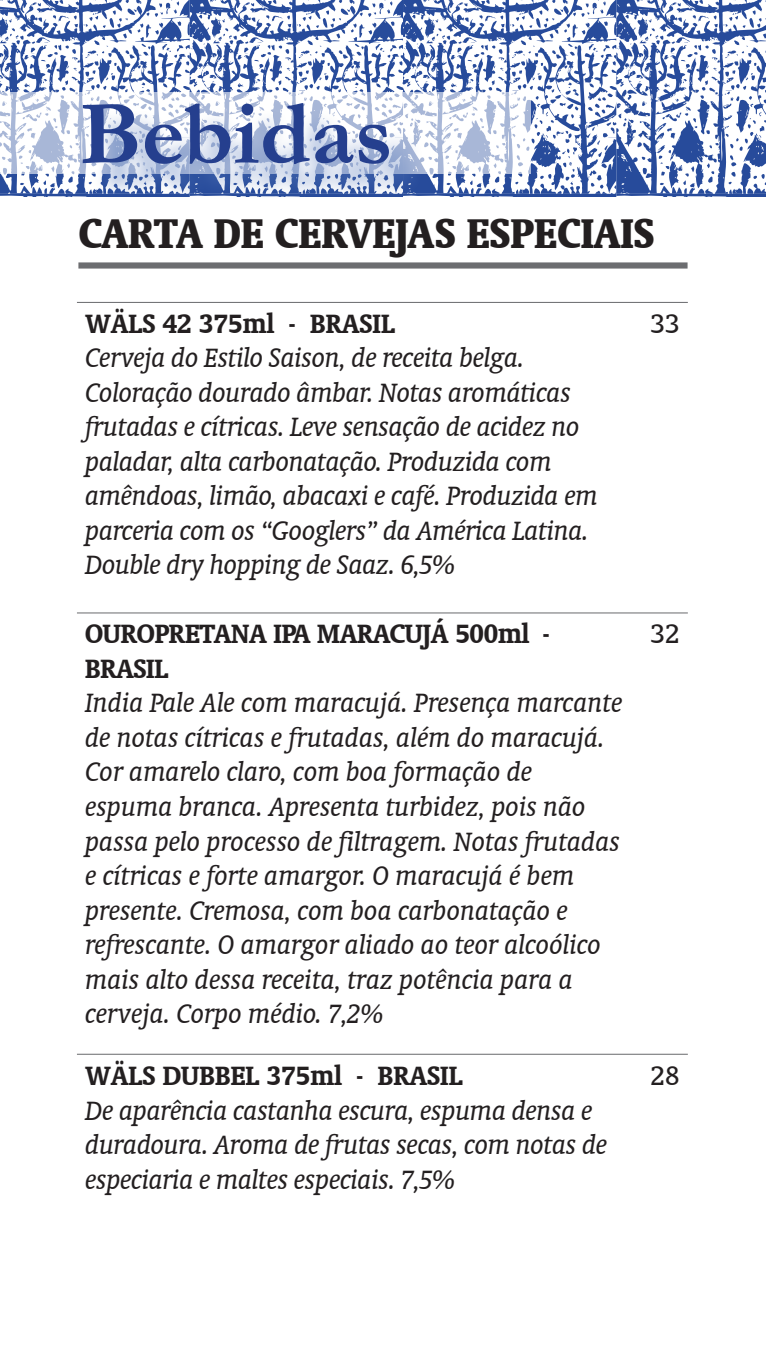
<style>
.page{position:relative;width:766px;height:1361px;background:#fff}
.page>*{position:absolute;margin:0;border:0;box-sizing:border-box;transform-origin:0 0}
.t1{font:700 91.8px "Garamond";color:#253f8e}
.t2{font:700 condensed 47.1px "Oranda BT";color:#231f20}
.t3{font:italic 30px/34.5px "Oranda BT";letter-spacing:-.02em;color:#231f20}
.t4{font:700 30px/34.5px "Oranda BT";letter-spacing:-.01em;color:#231f20}
.t5{font:30px "Oranda BT";color:#231f20}
</style>
<div class="page">
<svg style="left:0;top:0;width:765px;height:196px"></svg>
<svg style="left:0;top:92px;width:531px;height:81px"></svg>
<div style="left:89px;top:110px;width:336px;height:91px;background:#6081bf;opacity:.6"></div>
<div style="left:78px;top:262px;width:609px;height:6px;background:#6c6d70"></div>
<hr style="left:77px;top:1053px;width:610px;height:1px;background:#6c6d70">
<hr style="left:77px;top:612px;width:610px;height:1px;background:#6c6d70">
<hr style="left:77px;top:302px;width:610px;height:1px;background:#6c6d70">
<h1 class="t1" style="left:79px;top:79px;width:315px">Bebidas</h1>
<p class="t2" style="left:78px;top:206px;width:577px">CARTA DE CERVEJAS ESPECIAIS</p>
<p class="t4" style="left:85px;top:306px;width:311px">WÄLS 42 375ml - BRASIL</p>
<p class="t3" style="left:85px;top:340px;width:514px">Cerveja do Estilo Saison, de receita belga.<br>Coloração dourado âmbar. Notas aromáticas frutadas e cítricas. Leve sensação de acidez no paladar, alta carbonatação. Produzida com amêndoas, limão, abacaxi e café. Produzida em parceria com os “Googlers” da América Latina.<br>Double dry hopping de Saaz. 6,5%</p>
<p class="t4" style="left:85px;top:616px;width:465px">OUROPRETANA IPA MARACUJÁ 500ml -<br>BRASIL</p>
<p class="t3" style="left:85px;top:685px;width:539px">India Pale Ale com maracujá. Presença marcante de notas cítricas e frutadas, além do maracujá.<br>Cor amarelo claro, com boa formação de espuma branca. Apresenta turbidez, pois não passa pelo processo de filtragem. Notas frutadas e cítricas e forte amargor. O maracujá é bem presente. Cremosa, com boa carbonatação e refrescante. O amargor aliado ao teor alcoólico mais alto dessa receita, traz potência para a cerveja. Corpo médio. 7,2%</p>
<p class="t4" style="left:85px;top:1058px;width:379px">WÄLS DUBBEL 375ml - BRASIL</p>
<p class="t3" style="left:85px;top:1093px;width:523px">De aparência castanha escura, espuma densa e duradoura. Aroma de frutas secas, com notas de especiaria e maltes especiais. 7,5%</p>
<p class="t5" style="left:650px;top:306px;width:31px">33</p>
<p class="t5" style="left:650px;top:617px;width:31px">32</p>
<p class="t5" style="left:650px;top:1059px;width:31px">28</p>
</div>
